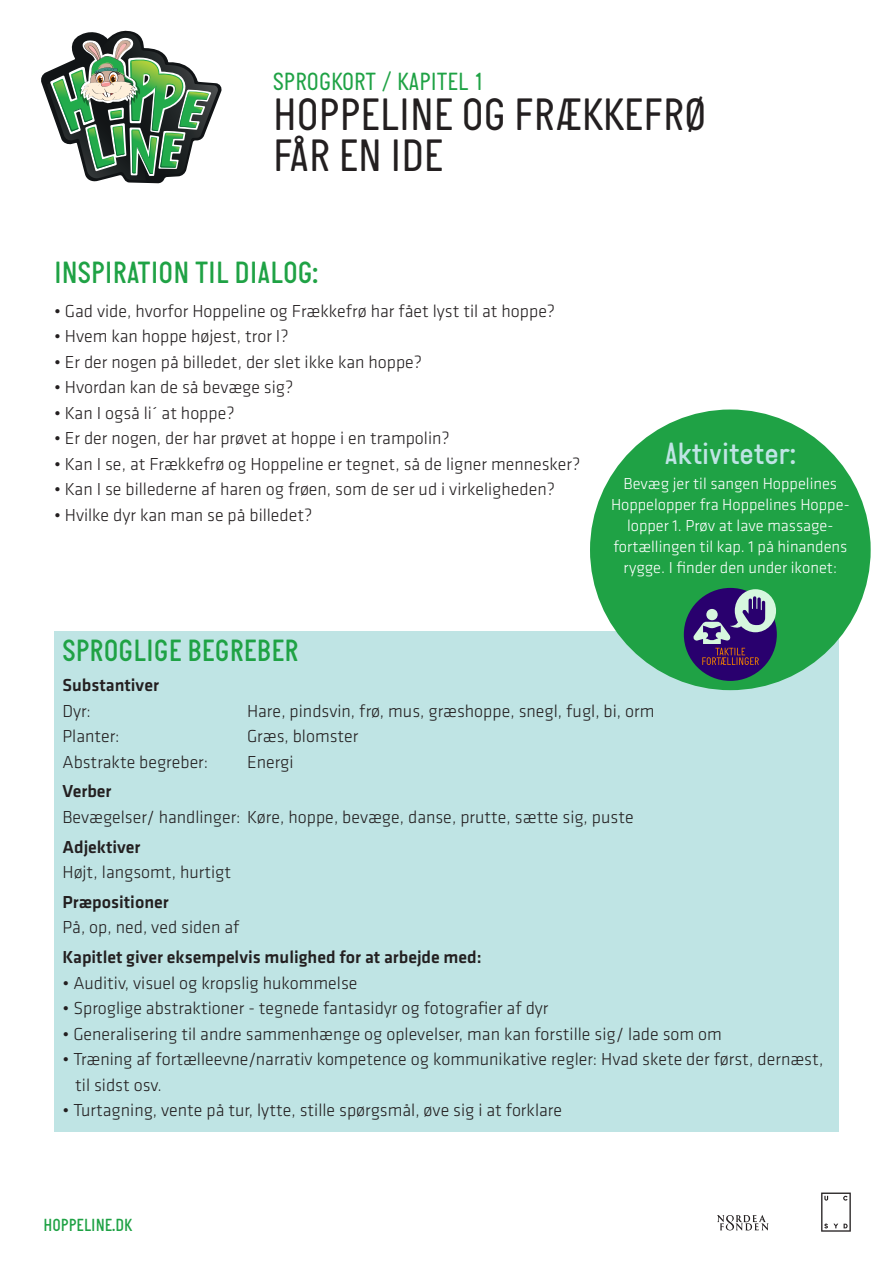
<style>
.page{position:relative;width:893px;height:1263px;background:#fff}
.page>*{position:absolute;margin:0;border:0;box-sizing:border-box;transform-origin:0 0}
.Overskrift{font:46.5px "Italian Plate";color:#231f20}
.t1{font:500 31.5px "Italian Plate";color:#1fa245}
.t2{font:500 31.5px "Italian Plate";color:#bfe4e4}
.Overskrift-2{font:25.5px "Italian Plate";color:#1fa245}
.Brødtekst{font:300 18px/25.5px "Klavika";color:#231f20}
.Brødtekst-2{font:500 18px "Klavika";color:#231f20}
.t3{font:500 18px "Italian Plate";color:#1fa245}
.Brødtekst-3{font:300 16.5px/21px "Klavika";color:#fff;text-align:center}
</style>
<div class="page">
<svg style="left:821px;top:1192px;width:30px;height:40px"></svg>
<svg style="left:717px;top:1215px;width:51px;height:15px"></svg>
<svg style="left:41px;top:31px;width:181px;height:152px"></svg>
<div style="left:54px;top:631px;width:785px;height:501px;background:#bfe4e4"></div>
<div style="left:590px;top:409px;width:281px;height:281px;background:#1fa245;border-radius:50%"></div>
<div style="left:684px;top:588px;width:93px;height:93px;background:#29006e;border-radius:50%"></div>
<div style="left:735px;top:589px;width:41px;height:43px;background:#d6f7de;border-radius:50%"></div>
<svg style="left:693px;top:596px;width:72px;height:69px"></svg>
<p class="Overskrift-2" style="left:273px;top:66px;width:213px">SPROGKORT / KAPITEL 1</p>
<p class="Overskrift" style="left:273px;top:88px;width:434px">HOPPELINE OG FRÆKKEFRØ</p>
<p class="Overskrift" style="left:273px;top:128px;width:172px">FÅR EN IDE</p>
<p class="t1" style="left:54px;top:255px;width:266px">INSPIRATION TIL DIALOG:</p>
<p class="Brødtekst" style="left:54px;top:298px;width:503px">• Gad vide, hvorfor Hoppeline og Frækkefrø har fået lyst til at hoppe?</p>
<p class="Brødtekst" style="left:54px;top:324px;width:236px">• Hvem kan hoppe højest, tror I?</p>
<p class="Brødtekst" style="left:54px;top:349px;width:370px">• Er der nogen på billedet, der slet ikke kan hoppe?</p>
<p class="Brødtekst" style="left:54px;top:375px;width:241px">• Hvordan kan de så bevæge sig?</p>
<p class="Brødtekst" style="left:54px;top:400px;width:182px">• Kan I også li´ at hoppe?</p>
<p class="Brødtekst" style="left:54px;top:426px;width:397px">• Er der nogen, der har prøvet at hoppe i en trampolin?</p>
<p class="Brødtekst" style="left:54px;top:451px;width:528px">• Kan I se, at Frækkefrø og Hoppeline er tegnet, så de ligner mennesker?</p>
<p class="Brødtekst" style="left:54px;top:477px;width:502px">• Kan I se billederne af haren og frøen, som de ser ud i virkeligheden?</p>
<p class="Brødtekst" style="left:54px;top:502px;width:260px">• Hvilke dyr kan man se på billedet?</p>
<p class="t2" style="left:665px;top:436px;width:133px">Aktiviteter:</p>
<p class="Brødtekst-3" style="left:623px;top:473px;width:215px">Bevæg jer til sangen Hoppelines</p>
<p class="Brødtekst-3" style="left:611px;top:494px;width:238px">Hoppelopper fra Hoppelines Hoppe&shy;lopper 1. Prøv at lave massage&shy;fortællingen til kap. 1 på hinandens rygge. I finder den under ikonet:</p>
<p class="t1" style="left:63px;top:633px;width:238px">SPROGLIGE BEGREBER</p>
<p class="Brødtekst-2" style="left:63px;top:673px;width:98px">Substantiver</p>
<p class="Brødtekst" style="left:63px;top:698px;width:30px">Dyr:</p>
<p class="Brødtekst" style="left:247px;top:698px;width:409px">Hare, pindsvin, frø, mus, græshoppe, snegl, fugl, bi, orm</p>
<p class="Brødtekst" style="left:63px;top:723px;width:59px">Planter:</p>
<p class="Brødtekst" style="left:247px;top:723px;width:113px">Græs, blomster</p>
<p class="Brødtekst" style="left:63px;top:749px;width:147px">Abstrakte begreber:</p>
<p class="Brødtekst" style="left:247px;top:749px;width:48px">Energi</p>
<p class="Brødtekst-2" style="left:63px;top:779px;width:51px">Verber</p>
<p class="Brødtekst" style="left:63px;top:804px;width:573px">Bevægelser/ handlinger: Køre, hoppe, bevæge, danse, prutte, sætte sig, puste</p>
<p class="Brødtekst-2" style="left:63px;top:834px;width:80px">Adjektiver</p>
<p class="Brødtekst" style="left:63px;top:859px;width:170px">Højt, langsomt, hurtigt</p>
<p class="Brødtekst-2" style="left:63px;top:890px;width:108px">Præpositioner</p>
<p class="Brødtekst" style="left:63px;top:914px;width:178px">På, op, ned, ved siden af</p>
<p class="Brødtekst-2" style="left:63px;top:945px;width:421px">Kapitlet giver eksempelvis mulighed for at arbejde med:</p>
<p class="Brødtekst" style="left:63px;top:970px;width:296px">• Auditiv, visuel og kropslig hukommelse</p>
<p class="Brødtekst" style="left:63px;top:995px;width:488px">• Sproglige abstraktioner - tegnede fantasidyr og fotografier af dyr</p>
<p class="Brødtekst" style="left:63px;top:1021px;width:661px">• Generalisering til andre sammenhænge og oplevelser, man kan forstille sig/ lade som om</p>
<p class="Brødtekst" style="left:75px;top:1046px;width:750px;text-indent:-13px">• Træning af fortælleevne/narrativ kompetence og kommunikative regler: Hvad skete der først, dernæst, til sidst osv.</p>
<p class="Brødtekst" style="left:63px;top:1097px;width:501px">• Turtagning, vente på tur, lytte, stille spørgsmål, øve sig i at forklare</p>
<p class="t3" style="left:43px;top:1215px;width:90px">HOPPELINE.DK</p>
</div>
